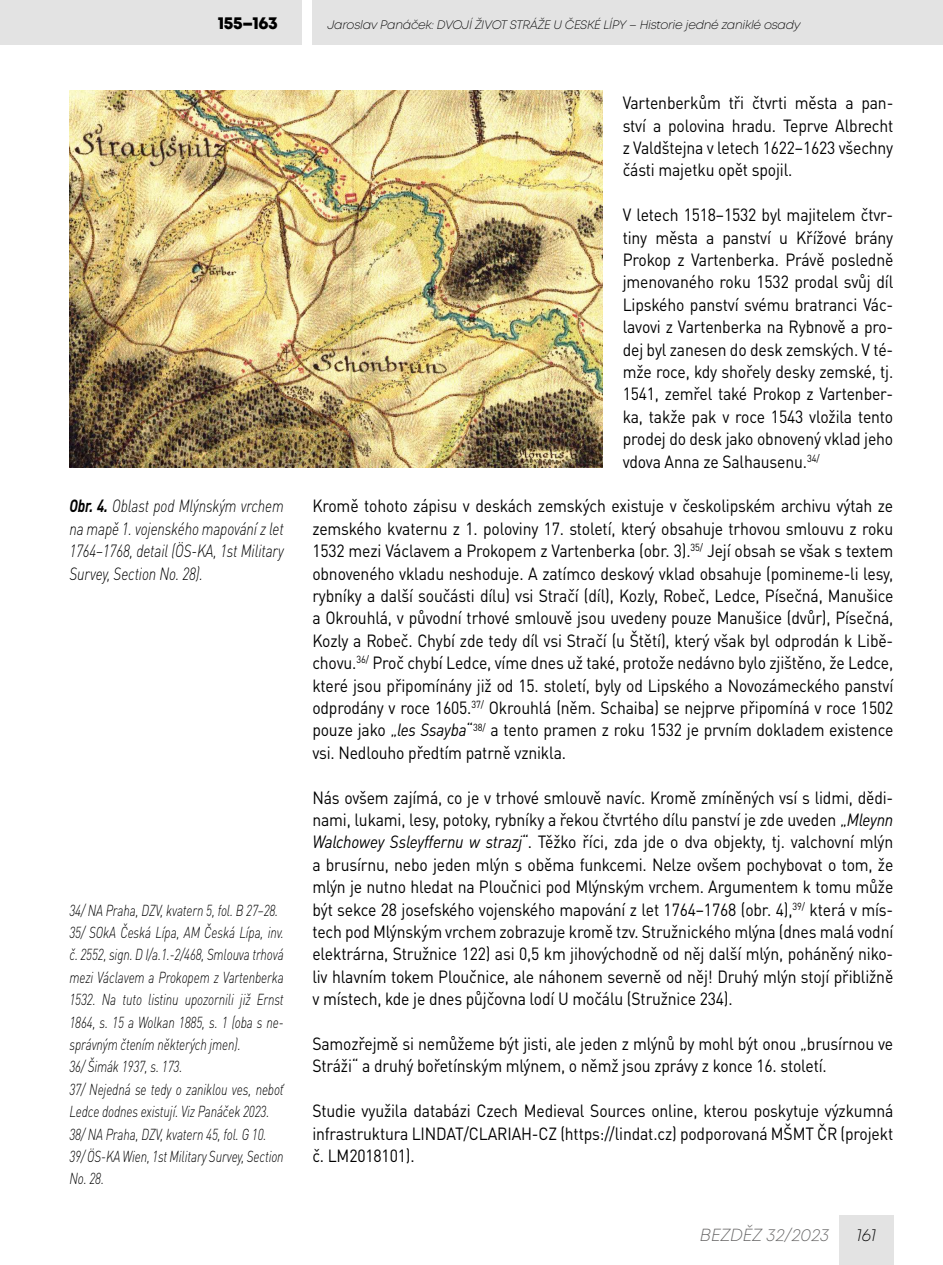
<style>
.page{position:relative;width:943px;height:1265px;background:#fff}
.page>*{position:absolute;margin:0;border:0;box-sizing:border-box;transform-origin:0 0}
.t1{font:17.5px/22.4px "DIN Pro";letter-spacing:-.01em;color:#000;text-align:justify;scale:.9 1}
.t2{font:italic 300 17.5px/22.4px "DIN Pro";letter-spacing:-.01em;color:#000;text-align:justify;scale:.8 1}
.t3{font:italic 300 17.5px "Mont";color:#646363}
.t4{font:800 17.5px "Mont";letter-spacing:-.02em;color:#000}
.t5{font:italic 300 17.5px "Mont";color:#000}
.t6{font:italic 300 15.75px/22.4px "DIN Pro";letter-spacing:-.01em;color:#000;scale:.77 1}
.t7{font:italic 300 12.25px "Mont";letter-spacing:-.02em;color:#000}
.s1{font-weight:700}
.s2{font-style:italic}
</style>
<div class="page">
<div style="left:0;top:0;width:301px;height:45px;background:#e3e3e3"></div>
<div style="left:312px;top:0;width:631px;height:45px;background:#e3e3e3"></div>
<div style="left:839px;top:1216px;width:54px;height:49px;background:#e3e3e3"></div>
<img style="left:69px;top:91px;width:534px;height:377px">
<p class="t4" style="left:218px;top:12px;width:62px">155–163</p>
<p class="t7" style="left:327px;top:17px;width:474px">Jaroslav Panáček: DVOJÍ ŽIVOT STRÁŽE U ČESKÉ LÍPY – Historie jedné zaniklé osady</p>
<p class="t2" style="left:69px;top:493px;width:269px"><span class="s1">Obr. 4.</span> Oblast pod Mlýnským vrchem na mapě 1. vojenského mapování z let 1764–1768, detail (ÖS-KA, 1st Military Survey, Section No. 28).</p>
<p class="t6" style="left:69px;top:897px;width:280px">34/ NA Praha, DZV, kvatern 5, fol. B 27–28.<br>35/ SOkA Česká Lípa, AM Česká Lípa, inv. č. 2552, sign. D I/a.1.-2/468, Smlouva trhová mezi Václavem a Prokopem z Vartenberka 1532. Na tuto listinu upozornili již Ernst 1864, s. 15 a Wolkan 1885, s. 1 (oba s ne&shy;správným čtením některých jmen).<br>36/ Šimák 1937, s. 173.<br>37/ Nejedná se tedy o zaniklou ves, neboť Ledce dodnes existují. Viz Panáček 2023.<br>38/ NA Praha, DZV, kvatern 45, fol. G 10.<br>39/ ÖS-KA Wien, 1st Military Survey, Section No. 28.</p>
<p class="t1" style="left:622px;top:90px;width:302px">Vartenberkům tři čtvrti města a pan&shy;ství a polovina hradu. Teprve Albrecht z Valdštejna v letech 1622–1623 všechny části majetku opět spojil.</p>
<p class="t1" style="left:622px;top:202px;width:302px">V letech 1518–1532 byl majitelem čtvr&shy;tiny města a panství u Křížové brány Prokop z Vartenberka. Právě posledně jmenovaného roku 1532 prodal svůj díl Lipského panství svému bratranci Vác&shy;lavovi z Vartenberka na Rybnově a pro&shy;dej byl zanesen do desk zemských. V té&shy;mže roce, kdy shořely desky zemské, tj.<br>1541, zemřel také Prokop z Vartenber&shy;ka, takže pak v roce 1543 vložila tento prodej do desk jako obnovený vklad jeho vdova Anna ze Salhausenu.<sup>34/</sup></p>
<p class="t1" style="left:312px;top:493px;width:647px">Kromě tohoto zápisu v deskách zemských existuje v českolipském archivu výtah ze zemského kvaternu z 1. poloviny 17. století, který obsahuje trhovou smlouvu z roku 1532 mezi Václavem a Prokopem z Vartenberka (obr. 3).<sup>35/</sup> Její obsah se však s textem obnoveného vkladu neshoduje. A zatímco deskový vklad obsahuje (pomineme-li lesy, rybníky a další součásti dílu) vsi Stračí (díl), Kozly, Robeč, Ledce, Písečná, Manušice a Okrouhlá, v původní trhové smlouvě jsou uvedeny pouze Manušice (dvůr), Písečná, Kozly a Robeč. Chybí zde tedy díl vsi Stračí (u Štětí), který však byl odprodán k Libě&shy;chovu.<sup>36/</sup> Proč chybí Ledce, víme dnes už také, protože nedávno bylo zjištěno, že Ledce, které jsou připomínány již od 15. století, byly od Lipského a Novozámeckého panství odprodány v roce 1605.<sup>37/</sup> Okrouhlá (něm. Schaiba) se nejprve připomíná v roce 1502 pouze jako „<span class="s2">les Ssayba</span>“<sup>38/</sup> a tento pramen z roku 1532 je prvním dokladem existence vsi. Nedlouho předtím patrně vznikla.</p>
<p class="t1" style="left:312px;top:784px;width:647px">Nás ovšem zajímá, co je v trhové smlouvě navíc. Kromě zmíněných vsí s lidmi, dědi&shy;nami, lukami, lesy, potoky, rybníky a řekou čtvrtého dílu panství je zde uveden „<span class="s2">Mleynn Walchowey Ssleyffernu w strazj</span>“. Těžko říci, zda jde o dva objekty, tj. valchovní mlýn a brusírnu, nebo jeden mlýn s oběma funkcemi. Nelze ovšem pochybovat o tom, že mlýn je nutno hledat na Ploučnici pod Mlýnským vrchem. Argumentem k tomu může být sekce 28 josefského vojenského mapování z let 1764–1768 (obr. 4),<sup>39/</sup> která v mís&shy;tech pod Mlýnským vrchem zobrazuje kromě tzv. Stružnického mlýna (dnes malá vodní elektrárna, Stružnice 122) asi 0,5 km jihovýchodně od něj další mlýn, poháněný niko&shy;liv hlavním tokem Ploučnice, ale náhonem severně od něj! Druhý mlýn stojí přibližně v místech, kde je dnes půjčovna lodí U močálu (Stružnice 234).</p>
<p class="t1" style="left:312px;top:1031px;width:647px">Samozřejmě si nemůžeme být jisti, ale jeden z mlýnů by mohl být onou „brusírnou ve<br>Stráži“ a druhý bořetínským mlýnem, o němž jsou zprávy z konce 16. století.</p>
<p class="t1" style="left:312px;top:1098px;width:647px">Studie využila databázi Czech Medieval Sources online, kterou poskytuje výzkumná infrastruktura LINDAT/CLARIAH-CZ (https://lindat.cz) podporovaná MŠMT ČR (projekt č. LM2018101).</p>
<p class="t3" style="left:699px;top:1224px;width:131px">BEZDĚZ 32/2023</p>
<p class="t5" style="left:856px;top:1224px;width:21px">161</p>
</div>
